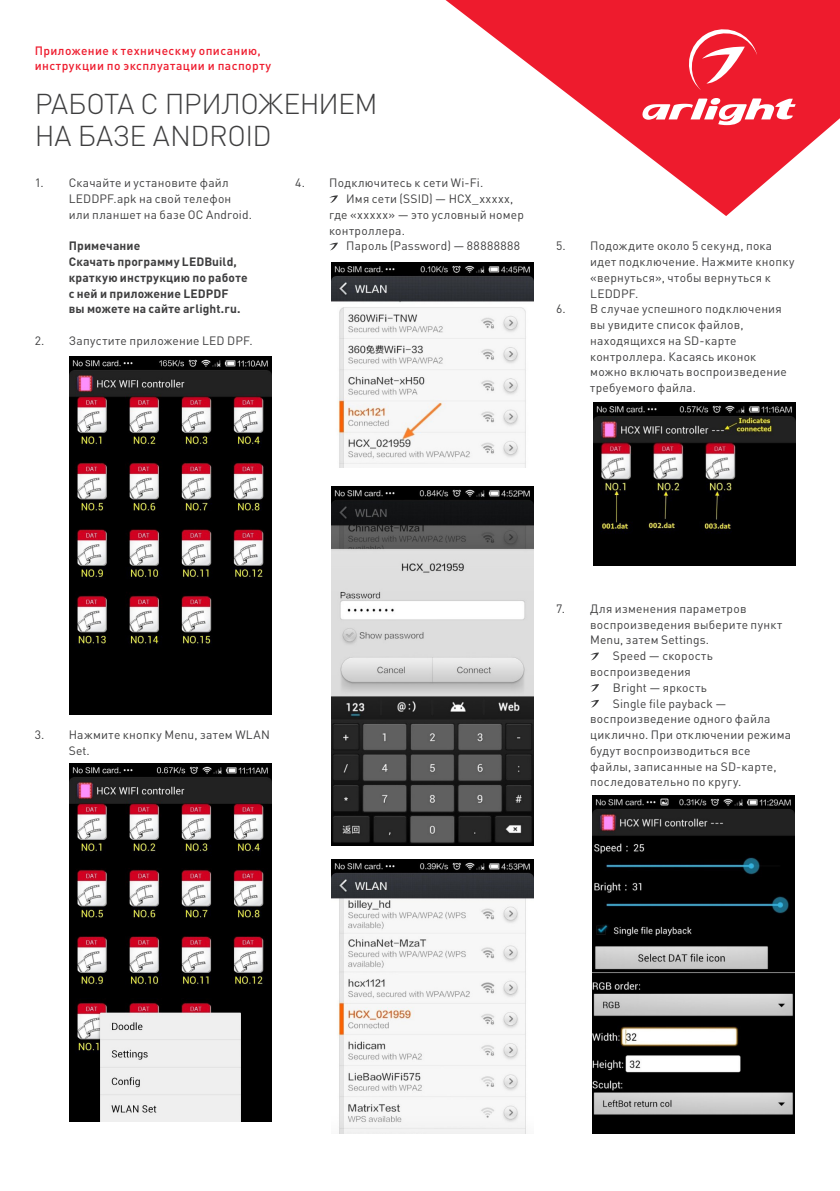
<style>
.page{position:relative;width:840px;height:1191px;background:#fff}
.page>*{position:absolute;margin:0;border:0;box-sizing:border-box;transform-origin:0 0}
.t1{font:300 28.4px/31.4px "DIN Pro";letter-spacing:-.025em;color:#3e3e3f}
.t2{font:12px/15.8px "DIN Pro";letter-spacing:.02em;color:#3e3e3f}
.t3{font:700 12px/15.8px "DIN Pro";letter-spacing:.015em;color:#3e3e3f}
.t4{font:500 12px/15.8px "DIN Pro";letter-spacing:.035em;color:#ee1b2d}
</style>
<div class="page">
<svg style="left:445px;top:0;width:394px;height:216px;fill:#ee1b2d"></svg>
<svg style="left:639px;top:98px;width:156px;height:30px"></svg>
<svg style="left:683px;top:24px;width:73px;height:66px;background:#f04150"></svg>
<svg style="left:329px;top:195px;width:9px;height:8px"></svg>
<svg style="left:329px;top:243px;width:9px;height:7px"></svg>
<img style="left:70px;top:356px;width:201px;height:358px">
<img style="left:69px;top:763px;width:202px;height:358px">
<img style="left:331px;top:859px;width:202px;height:274px">
<img style="left:331px;top:262px;width:202px;height:205px">
<img style="left:331px;top:487px;width:202px;height:358px">
<img style="left:593px;top:402px;width:201px;height:163px">
<svg style="left:590px;top:652px;width:8px;height:8px"></svg>
<svg style="left:590px;top:684px;width:8px;height:8px"></svg>
<svg style="left:590px;top:700px;width:8px;height:7px"></svg>
<img style="left:592px;top:795px;width:202px;height:338px">
<p class="t4" style="left:35px;top:42px;width:238px">Приложение к техническму описанию, инструкции по эксплуатации и паспорту</p>
<h1 class="t1" style="left:35px;top:87px;width:344px">РАБОТА С ПРИЛОЖЕНИЕМ<br>НА БАЗЕ ANDROID</h1>
<p class="t2" style="left:69px;top:174px;width:184px;text-indent:-34px">1. Скачайте и установите файл<br>LEDDPF.apk на свой телефон или планшет на базе ОС Android.</p>
<p class="t3" style="left:69px;top:237px;width:180px">Примечание<br>Скачать программу LEDBuild, краткую инструкцию по работе с ней и приложение LEDPDF<br>вы можете на сайте arlight.ru.</p>
<p class="t2" style="left:35px;top:332px;width:219px">2. Запустите приложение LED DPF.</p>
<p class="t2" style="left:295px;top:174px;width:190px">4. Подключитесь к сети Wi-Fi.</p>
<p class="t2" style="left:346px;top:190px;width:168px">Имя сети (SSID) — HCX_xxxxx,</p>
<p class="t2" style="left:329px;top:206px;width:196px">где «ххххх» — это условный номер</p>
<p class="t2" style="left:329px;top:222px;width:77px">контроллера.</p>
<p class="t2" style="left:346px;top:238px;width:175px">Пароль (Password) — 88888888</p>
<p class="t2" style="left:590px;top:238px;width:206px;text-indent:-34px">5. Подождите около 5 секунд, пока идет подключение. Нажмите кнопку «вернуться», чтобы вернуться к<br>LEDDPF.</p>
<p class="t2" style="left:590px;top:301px;width:198px;text-indent:-34px">6. В случае успешного подключения вы увидите список файлов, находящихся на SD-карте контроллера. Касаясь иконок можно включать воспроизведение требуемого файла.</p>
<p class="t2" style="left:69px;top:726px;width:203px;text-indent:-34px">3. Нажмите кнопку Menu, затем WLAN<br>Set.</p>
<p class="t2" style="left:556px;top:600px;width:192px">7. Для изменения параметров</p>
<p class="t2" style="left:590px;top:616px;width:193px">воспроизведения выберите пункт</p>
<p class="t2" style="left:590px;top:632px;width:120px">Menu, затем Settings.</p>
<p class="t2" style="left:612px;top:647px;width:101px">Speed — скорость</p>
<p class="t2" style="left:590px;top:663px;width:102px">воспроизведения</p>
<p class="t2" style="left:612px;top:679px;width:95px">Bright — яркость</p>
<p class="t2" style="left:612px;top:695px;width:115px">Single file payback —</p>
<p class="t2" style="left:590px;top:710px;width:181px">воспроизведение одного файла</p>
<p class="t2" style="left:590px;top:726px;width:202px">циклично. При отключении режима</p>
<p class="t2" style="left:590px;top:742px;width:162px">будут воспроизводиться все</p>
<p class="t2" style="left:590px;top:758px;width:188px">файлы, записанные на SD-карте,</p>
<p class="t2" style="left:590px;top:773px;width:152px">последовательно по кругу.</p>
</div>
